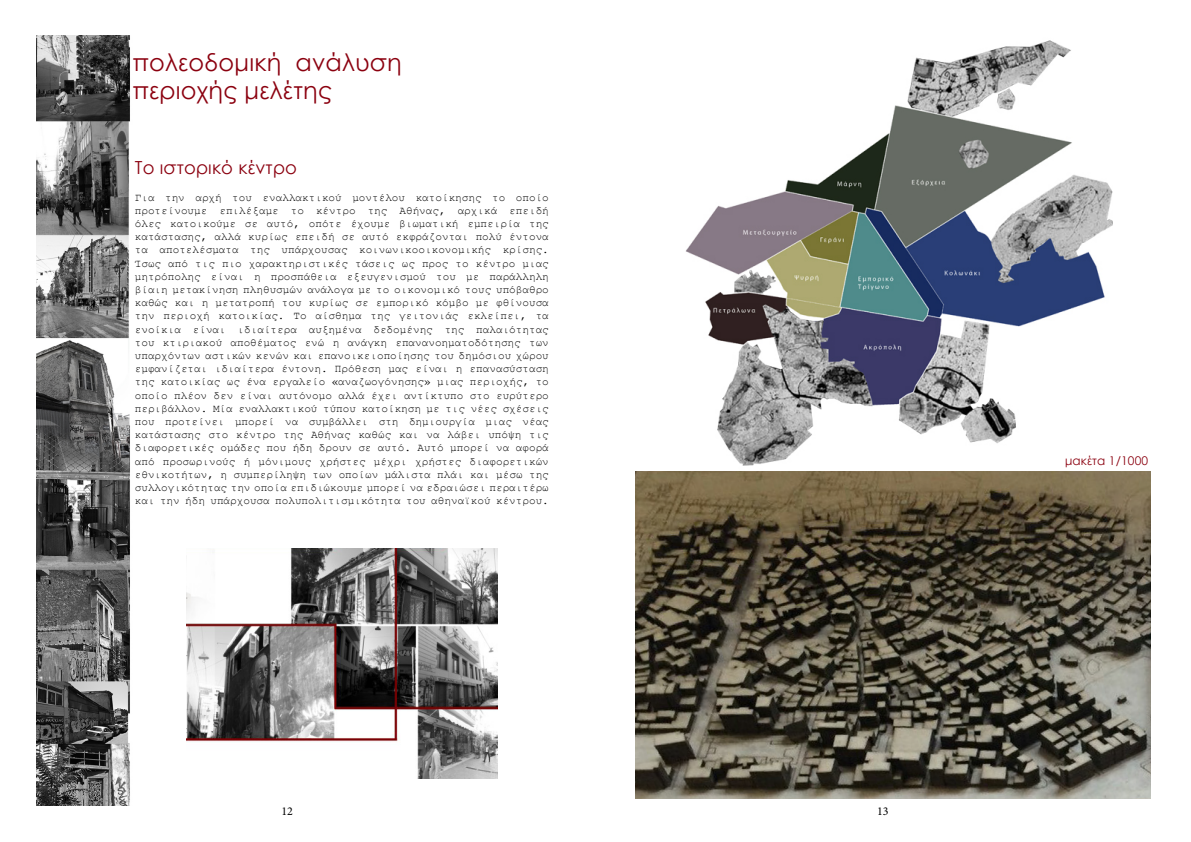
<style>
.page{position:relative;width:1191px;height:842px;background:#fff}
.page>*{position:absolute;margin:0;border:0;box-sizing:border-box;transform-origin:0 0}
.t1{font:24px/28.8px "Century Gothic";letter-spacing:.01em;color:#8b010f}
.t2{font:18px "Century Gothic";letter-spacing:.01em;color:#8b010f}
.t3{font:12px "Century Gothic";letter-spacing:.01em;color:#8b010f}
.t4{font:12px "Minion Pro";color:#000}
.t5{font:11px/13.2px "Courier New";color:#000;text-align:justify}
</style>
<div class="page">
<img style="left:36px;top:36px;width:94px;height:770px">
<img style="left:686px;top:40px;width:426px;height:426px">
<img style="left:186px;top:548px;width:311px;height:230px">
<img style="left:635px;top:471px;width:515px;height:327px">
<h1 class="t1" style="left:133px;top:47px;width:271px">πολεοδομική ανάλυση περιοχής μελέτης</h1>
<h2 class="t2" style="left:135px;top:155px;width:164px">Το ιστορικό κέντρο</h2>
<p class="t5" style="left:135px;top:190px;width:415px">Για την αρχή του εναλλακτικού μοντέλου κατοίκησης το οποίο προτείνουμε επιλέξαμε το κέντρο της Αθήνας, αρχικά επειδή όλες κατοικούμε σε αυτό, οπότε έχουμε βιωματική εμπειρία της κατάστασης, αλλά κυρίως επειδή σε αυτό εκφράζονται πολύ έντονα τα αποτελέσματα της υπάρχουσας κοινωνικοοικονομικής κρίσης.<br>Ίσως από τις πιο χαρακτηριστικές τάσεις ως προς το κέντρο μιας μητρόπολης είναι η προσπάθεια εξευγενισμού του με παράλληλη βίαιη μετακίνηση πληθυσμών ανάλογα με το οικονομικό τους υπόβαθρο καθώς και η μετατροπή του κυρίως σε εμπορικό κόμβο με φθίνουσα την περιοχή κατοικίας. Το αίσθημα της γειτονιάς εκλείπει, τα ενοίκια είναι ιδιαίτερα αυξημένα δεδομένης της παλαιότητας του κτιριακού αποθέματος ενώ η ανάγκη επανανοηματοδότησης των υπαρχόντων αστικών κενών και επανοικειοποίησης του δημόσιου χώρου εμφανίζεται ιδιαίτερα έντονη. Πρόθεση μας είναι η επανασύσταση της κατοικίας ως ένα εργαλείο «αναζωογόνησης» μιας περιοχής, το οποίο πλέον δεν είναι αυτόνομο αλλά έχει αντίκτυπο στο ευρύτερο περιβάλλον. Μία εναλλακτικού τύπου κατοίκηση με τις νέες σχέσεις που προτείνει μπορεί να συμβάλλει στη δημιουργία μιας νέας κατάστασης στο κέντρο της Αθήνας καθώς και να λάβει υπόψη τις διαφορετικές ομάδες που ήδη δρουν σε αυτό. Αυτό μπορεί να αφορά από προσωρινούς ή μόνιμους χρήστες μέχρι χρήστες διαφορετικών εθνικοτήτων, η συμπερίληψη των οποίων μάλιστα πλάι και μέσω της συλλογικότητας την οποία επιδιώκουμε μπορεί να εδραιώσει περαιτέρω και την ήδη υπάρχουσα πολυπολιτισμικότητα του αθηναϊκού κέντρου.</p>
<p class="t4" style="left:281px;top:803px;width:13px">12</p>
<p class="t4" style="left:877px;top:803px;width:13px">13</p>
<p class="t3" style="left:1065px;top:452px;width:84px">μακέτα 1/1000</p>
</div>
